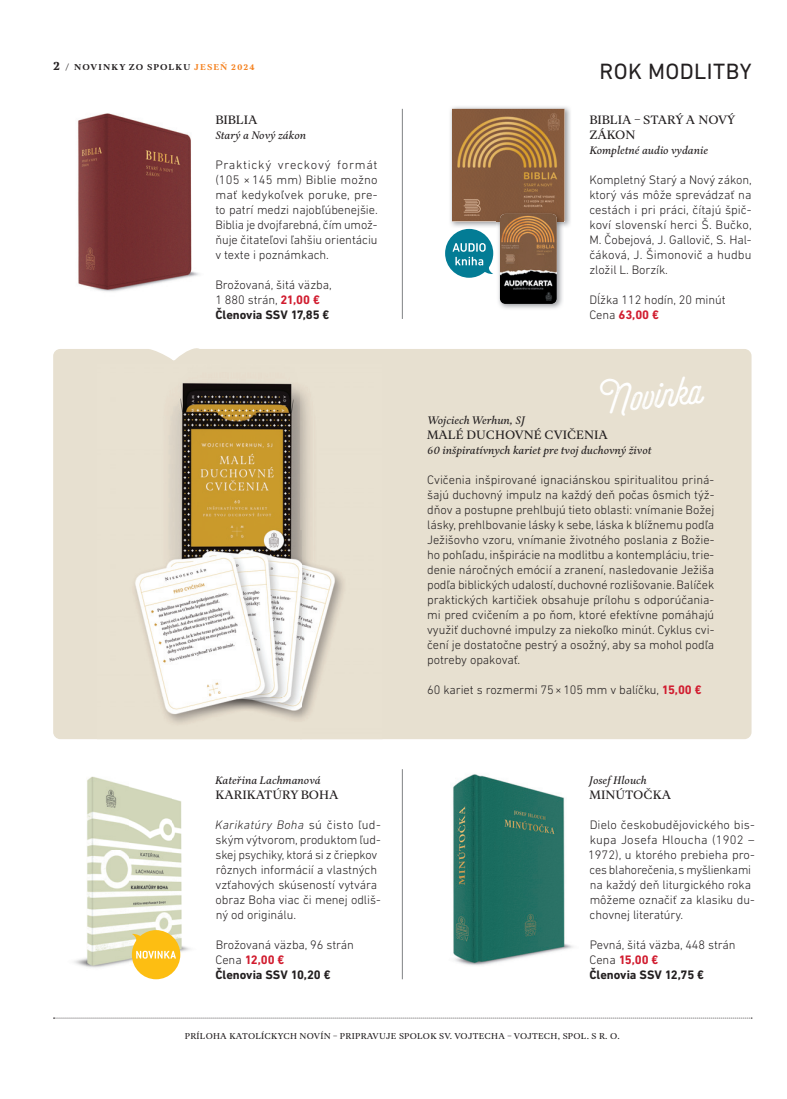
<style>
.page{position:relative;width:787px;height:1099px;background:#fff}
.page>*{position:absolute;margin:0;border:0;box-sizing:border-box;transform-origin:0 0}
.t1{font:45px "Selfie Printed";color:#fff}
.t2{font:22.5px "DIN Next LT Pro";letter-spacing:.015em;color:#231f20}
.t3{font:300 12.5px/15px "DIN Next LT Pro";letter-spacing:-.005em;color:#231f20}
.t4{font:12.5px/15px "Aria Text G3";letter-spacing:-.005em;color:#231f20}
.t5{font:italic 11.25px "Aria Text G3";color:#231f20}
.t6{font:8.75px "Aria Text G3";letter-spacing:.025em;color:#231f20}
.t7{font:700 8.75px "Aria Text G3";letter-spacing:.12em;color:#231f20}
.s1{font-size:12.5px}
.s2{color:#f58220}
.s3{font-weight:700;color:#d11c2f}
.s4{font-weight:700}
.s5{font-style:italic}
</style>
<div class="page">
<svg style="left:53px;top:1017px;width:699px;height:1px"></svg>
<div style="left:53px;top:348px;width:698px;height:391px;background:#e7e0d0"></div>
<hr style="left:402px;top:109px;width:1px;height:210px;background:#808285">
<hr style="left:402px;top:769px;width:1px;height:210px;background:#808285">
<img style="left:97px;top:364px;width:285px;height:375px">
<svg style="left:445px;top:229px;width:48px;height:49px"></svg>
<img style="left:450px;top:106px;width:121px;height:121px">
<img style="left:452px;top:109px;width:112px;height:112px">
<img style="left:496px;top:210px;width:67px;height:99px">
<img style="left:500px;top:214px;width:57px;height:90px;border-radius:5px">
<img style="left:78px;top:113px;width:121px;height:179px">
<img style="left:453px;top:774px;width:120px;height:192px">
<img style="left:74px;top:776px;width:116px;height:204px">
<svg style="left:132px;top:930px;width:48px;height:49px;background:#f9cb4b"></svg>
<p class="t7" style="left:53px;top:63px;width:203px"><span class="s1">2</span> / NOVINKY ZO SPOLKU <span class="s2">JESEŇ 2024</span></p>
<h2 class="t2" style="left:599px;top:64px;width:153px">ROK MODLITBY</h2>
<p class="t4" style="left:215px;top:113px;width:44px">BIBLIA</p>
<p class="t5" style="left:215px;top:130px;width:92px">Starý a Nový zákon</p>
<p class="t3" style="left:215px;top:158px;width:164px;text-align:justify">Praktický vreckový formát (105 × 145 mm) Biblie možno mať kedykoľvek poruke, pre&shy;to patrí medzi najobľúbenejšie.<br>Biblia je dvojfarebná, čím umož&shy;ňuje čitateľovi ľahšiu orientáciu v texte i poznámkach.</p>
<p class="t3" style="left:215px;top:278px;width:118px">Brožovaná, šitá väzba,<br>1 880 strán, <span class="s3">21,00 €<br></span><span class="s4">Členovia SSV 17,85 €</span></p>
<p class="t5" style="left:215px;top:775px;width:107px">Kateřina Lachmanová</p>
<p class="t4" style="left:216px;top:788px;width:124px">KARIKATÚRY BOHA</p>
<p class="t3" style="left:215px;top:818px;width:167px"><span class="s5">Karikatúry Boha</span> sú čisto ľud&shy;ským výtvorom, produktom ľud&shy;skej psychiky, ktorá si z čriepkov rôznych informácií a vlastných vzťahových skúseností vytvára obraz Boha viac či menej odliš&shy;ný od originálu.</p>
<p class="t3" style="left:215px;top:938px;width:140px">Brožovaná väzba, 96 strán<br>Cena <span class="s3">12,00 €<br></span><span class="s4">Členovia SSV 10,20 €</span></p>
<p class="t4" style="left:589px;top:113px;width:147px">BIBLIA – STARÝ A NOVÝ<br>ZÁKON</p>
<p class="t5" style="left:589px;top:145px;width:120px">Kompletné audio vydanie</p>
<p class="t3" style="left:589px;top:173px;width:164px;text-align:justify">Kompletný Starý a Nový zákon, ktorý vás môže sprevádzať na cestách i pri práci, čítajú špič&shy;koví slovenskí herci Š. Bučko, M. Čobejová, J. Gallovič, S. Hal&shy;čáková, J. Šimonovič a hudbu zložil L. Borzík.</p>
<p class="t3" style="left:589px;top:293px;width:138px">Dĺžka 112 hodín, 20 minút<br>Cena <span class="s3">63,00 €</span></p>
<h1 class="t1" style="left:601px;top:385px;width:101px;rotate:-6deg">Novinka</h1>
<p class="t5" style="left:427px;top:415px;width:99px">Wojciech Werhun, SJ</p>
<p class="t4" style="left:427px;top:428px;width:182px">MALÉ DUCHOVNÉ CVIČENIA</p>
<p class="t5" style="left:427px;top:445px;width:226px">60 inšpiratívnych kariet pre tvoj duchovný život</p>
<p class="t3" style="left:427px;top:473px;width:289px;text-align:justify">Cvičenia inšpirované ignaciánskou spiritualitou priná&shy;šajú duchovný impulz na každý deň počas ôsmich týž&shy;dňov a postupne prehlbujú tieto oblasti: vnímanie Božej lásky, prehlbovanie lásky k sebe, láska k blížnemu podľa Ježišovho vzoru, vnímanie životného poslania z Božie&shy;ho pohľadu, inšpirácie na modlitbu a kontempláciu, trie&shy;denie náročných emócií a zranení, nasledovanie Ježiša podľa biblických udalostí, duchovné rozlišovanie. Balíček praktických kartičiek obsahuje prílohu s odporúčania&shy;mi pred cvičením a po ňom, ktoré efektívne pomáhajú využiť duchovné impulzy za niekoľko minút. Cyklus cvi&shy;čení je dostatočne pestrý a osožný, aby sa mohol podľa potreby opakovať.</p>
<p class="t3" style="left:427px;top:683px;width:276px">60 kariet s rozmermi 75 × 105 mm v balíčku, <span class="s3">15,00 €</span></p>
<p class="t5" style="left:589px;top:775px;width:59px">Josef Hlouch</p>
<p class="t4" style="left:589px;top:788px;width:83px">MINÚTOČKA</p>
<p class="t3" style="left:588px;top:818px;width:168px">Dielo českobudějovického bis&shy;kupa Josefa Hloucha (1902 –<br>1972), u ktorého prebieha pro&shy;ces blahorečenia, s myšlienkami na každý deň liturgického roka môžeme označiť za klasiku du&shy;chovnej literatúry.</p>
<p class="t3" style="left:589px;top:938px;width:148px">Pevná, šitá väzba, 448 strán<br>Cena <span class="s3">15,00 €<br></span><span class="s4">Členovia SSV 12,75 €</span></p>
<p class="t6" style="left:185px;top:1032px;width:436px">PRÍLOHA KATOLÍCKYCH NOVÍN – PRIPRAVUJE SPOLOK SV. VOJTECHA – VOJTECH, SPOL. S R. O.</p>
</div>
